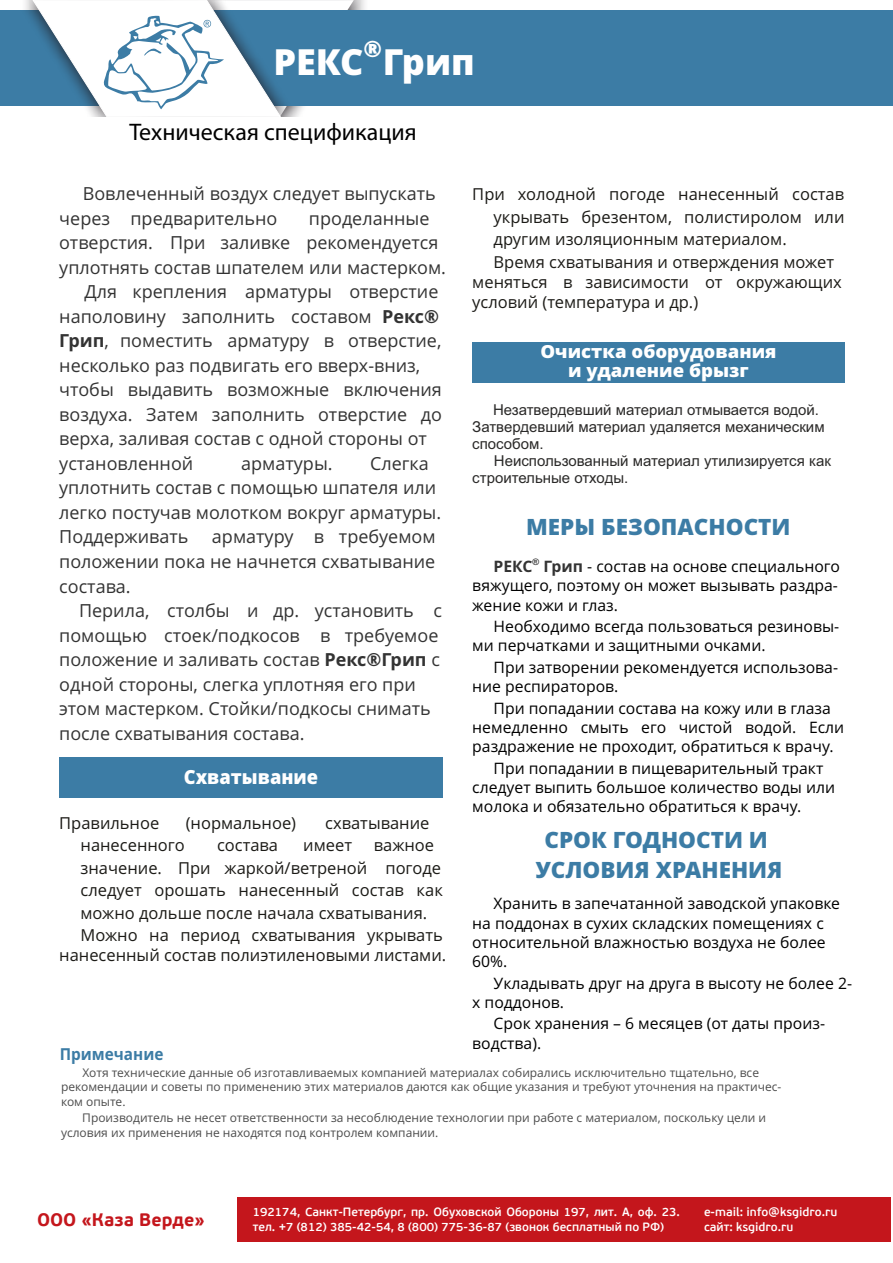
<style>
.page{position:relative;width:893px;height:1263px;background:#fff}
.page>*{position:absolute;margin:0;border:0;box-sizing:border-box;transform-origin:0 0}
.t1{font:800 36px "Open Sans";color:#fff}
.t2{font:24px "Myriad Pro";color:#000}
.t3{font:800 22.5px/30.6px "Open Sans";color:#3c7ca5;text-align:center}
.t4{font:800 22.5px "Open Sans";color:#fff}
.t5{font:800 19.5px "Open Sans";color:#fff;scale:.94 1}
.t6{font:18px/24.5px "Open Sans";color:#333}
.t7{font:800 18px/19.6px "Open Sans";color:#fff;text-align:center}
.t8{font:700 18px "PF Beau Sans Pro";color:#c4161c}
.t9{font:16.5px/22.5px "Open Sans";color:#1c1b17}
.t10{font:700 16.5px "Open Sans";color:#3c7ca5;scale:.93 1}
.t11{font:15.75px/19.4px "Open Sans";color:#000}
.t12{font:15px/16.8px "Arial";color:#2b2a29}
.t13{font:12px/14.7px "Open Sans";color:#4d4d4d}
.t14{font:600 12px/14.4px "PF Beau Sans Pro";color:#fff}
.t15{font:700 9px "Arial";color:#333}
.s1{font-weight:700}
.s2{font-weight:700;color:#333}
</style>
<div class="page">
<svg style="left:609px;top:1241px;width:209px;height:1px"></svg>
<div style="left:59px;top:757px;width:384px;height:40px;background:#3c7ca5"></div>
<div style="left:0;top:10px;width:893px;height:96px;background:#3c7ca5"></div>
<svg style="left:32px;top:0;width:322px;height:117px"></svg>
<div style="left:472px;top:342px;width:372px;height:41px;background:#3c7ca5"></div>
<div style="left:237px;top:1197px;width:653px;height:44px;background:#c4161c"></div>
<p class="t4" style="left:364px;top:40px;width:20px">®</p>
<h1 class="t1" style="left:273px;top:48px;width:203px">РЕКС Грип</h1>
<h2 class="t2" style="left:130px;top:122px;width:289px">Техническая спецификация</h2>
<p class="t6" style="left:59px;top:183px;width:378px;text-indent:23px">Вовлеченный воздух следует выпускать через предварительно</p>
<p class="t6" style="left:309px;top:208px;width:122px">проделанные</p>
<p class="t6" style="left:59px;top:232px;width:381px">отверстия. При заливке рекомендуется</p>
<p class="t6" style="left:59px;top:257px;width:388px">уплотнять состав шпателем или мастерком.</p>
<p class="t6" style="left:84px;top:281px;width:355px">Для крепления арматуры отверстие</p>
<p class="t6" style="left:59px;top:306px;width:381px">наполовину заполнить составом <span class="s1">Рекс®</span></p>
<p class="t6" style="left:59px;top:330px;width:384px"><span class="s1">Грип</span>, поместить арматуру в отверстие,</p>
<p class="t6" style="left:59px;top:355px;width:363px">несколько раз подвигать его вверх-вниз,</p>
<p class="t6" style="left:59px;top:379px;width:384px">чтобы выдавить возможные включения</p>
<p class="t6" style="left:59px;top:404px;width:384px">воздуха. Затем заполнить отверстие до</p>
<p class="t6" style="left:59px;top:428px;width:369px">верха, заливая состав с одной стороны от</p>
<p class="t6" style="left:59px;top:453px;width:136px">установленной</p>
<p class="t6" style="left:241px;top:453px;width:93px">арматуры.</p>
<p class="t6" style="left:59px;top:453px;width:384px;text-indent:311px">Слегка уплотнить состав с помощью шпателя или легко постучав молотком вокруг арматуры.<br>Поддерживать</p>
<p class="t6" style="left:59px;top:526px;width:378px;text-align:justify;text-indent:153px">арматуру в требуемом положении пока не начнется схватывание состава.</p>
<p class="t6" style="left:59px;top:600px;width:384px;text-indent:20px">Перила, столбы и др. установить с помощью стоек/подкосов в требуемое положение и заливать состав <span class="s1">Рекс®Грип</span> с одной стороны, слегка уплотняя его при этом мастерком. Стойки/подкосы снимать после схватывания состава.</p>
<p class="t5" style="left:184px;top:769px;width:144px">Схватывание</p>
<p class="t9" style="left:59px;top:813px;width:102px">Правильное</p>
<p class="t9" style="left:186px;top:813px;width:112px">(нормальное)</p>
<p class="t9" style="left:325px;top:813px;width:106px">схватывание</p>
<p class="t9" style="left:81px;top:836px;width:106px">нанесенного</p>
<p class="t9" style="left:217px;top:836px;width:63px">состава</p>
<p class="t9" style="left:303px;top:836px;width:50px">имеет</p>
<p class="t9" style="left:81px;top:836px;width:364px;text-indent:293px">важное значение. При жаркой/ветреной погоде следует орошать нанесенный состав как можно дольше после начала схватывания.<br>Можно на период схватывания укрывать</p>
<p class="t9" style="left:59px;top:946px;width:388px">нанесенный состав полиэтиленовыми листами.</p>
<p class="t10" style="left:60px;top:1047px;width:113px">Примечание</p>
<p class="t9" style="left:494px;top:185px;width:352px;text-indent:-21px">При холодной погоде нанесенный состав укрывать брезентом, полистиролом или другим изоляционным материалом.<br>Время схватывания и отверждения может</p>
<p class="t9" style="left:472px;top:274px;width:371px;line-height:20.2px">меняться в зависимости от окружающих условий (температура и др.)</p>
<p class="t7" style="left:540px;top:343px;width:238px">Очистка оборудования и удаление брызг</p>
<p class="t12" style="left:472px;top:403px;width:354px;text-indent:21px">Незатвердевший материал отмывается водой.<br>Затвердевший материал удаляется механическим способом.</p>
<p class="t12" style="left:472px;top:453px;width:360px;text-indent:22px">Неиспользованный материал утилизируется как строительные отходы.</p>
<p class="t3" style="left:526px;top:514px;width:266px">МЕРЫ БЕЗОПАСНОСТИ</p>
<p class="t15" style="left:533px;top:559px;width:8px">®</p>
<p class="t11" style="left:472px;top:558px;width:369px;text-indent:21px"><span class="s2">РЕКС Грип</span> - состав на основе специального вяжущего, поэтому он может вызывать раздра&shy;жение кожи и глаз.</p>
<p class="t11" style="left:472px;top:618px;width:368px;text-indent:21px">Необходимо всегда пользоваться резиновы&shy;ми перчатками и защитными очками.</p>
<p class="t11" style="left:472px;top:659px;width:367px;text-indent:21px">При затворении рекомендуется использова&shy;ние респираторов.</p>
<p class="t11" style="left:472px;top:700px;width:373px;text-indent:21px">При попадании состава на кожу или в глаза немедленно смыть его чистой водой. Если раздражение не проходит, обратиться к врачу.</p>
<p class="t11" style="left:472px;top:760px;width:364px;text-indent:21px">При попадании в пищеварительный тракт следует выпить большое количество воды или молока и обязательно обратиться к врачу.</p>
<p class="t3" style="left:536px;top:827px;width:248px">СРОК ГОДНОСТИ И<br>УСЛОВИЯ ХРАНЕНИЯ</p>
<p class="t11" style="left:472px;top:895px;width:369px;text-indent:21px">Хранить в запечатанной заводской упаковке на поддонах в сухих складских помещениях с относительной влажностью воздуха не более 60%.</p>
<p class="t11" style="left:472px;top:975px;width:381px;text-indent:21px">Укладывать друг на друга в высоту не более 2- х поддонов.</p>
<p class="t11" style="left:472px;top:1016px;width:354px;text-indent:21px">Срок хранения – 6 месяцев (от даты произ&shy;водства).</p>
<p class="t13" style="left:61px;top:1066px;width:722px;text-indent:21px">Хотя технические данные об изготавливаемых компанией материалах собирались исключительно тщательно, все рекомендации и советы по применению этих материалов даются как общие указания и требуют уточнения на практичес&shy;ком опыте.</p>
<p class="t13" style="left:61px;top:1112px;width:707px;text-indent:21px">Производитель не несет ответственности за несоблюдение технологии при работе с материалом, поскольку цели и условия их применения не находятся под контролем компании.</p>
<p class="t14" style="left:253px;top:1205px;width:429px">192174, Санкт-Петербург, пр. Обуховской Обороны 197, лит. А, оф. 23. тел. +7 (812) 385-42-54, 8 (800) 775-36-87 (звонок бесплатный по РФ)</p>
<p class="t14" style="left:704px;top:1205px;width:135px">e-mail: info@ksgidro.ru</p>
<p class="t8" style="left:37px;top:1208px;width:169px">ООО «Каза Верде»</p>
<p class="t14" style="left:704px;top:1219px;width:91px">сайт: ksgidro.ru</p>
</div>
